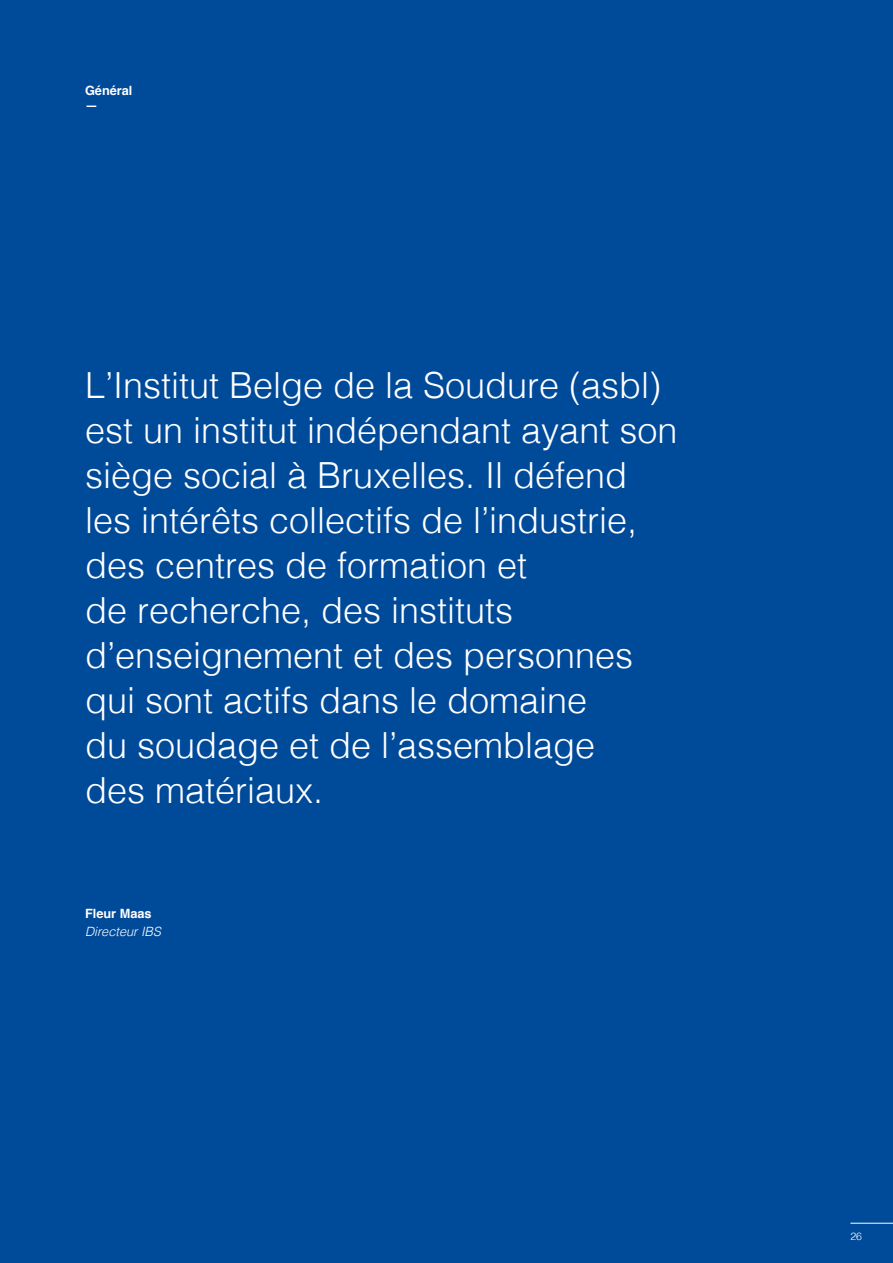
<style>
.page{position:relative;width:893px;height:1263px;background:#004a9a}
.page>*{position:absolute;margin:0;border:0;box-sizing:border-box;transform-origin:0 0}
.t1{font:300 36px/45px "Helvetica";color:#fff}
.t2{font:700 12.75px/15.3px "Helvetica";color:#fff}
.t3{font:italic 300 12.75px "Helvetica";color:#fff}
.t4{font:300 10.5px "Helvetica";color:#fff}
</style>
<div class="page">
<hr style="left:850px;top:1223px;width:43px;height:1px;background:#fff">
<p class="t2" style="left:85px;top:83px;width:49px">Général —</p>
<p class="t1" style="left:85px;top:360px;width:594px">L’Institut Belge de la Soudure (asbl) est un institut indépendant ayant son siège social à Bruxelles. Il défend les intérêts collectifs de l’industrie, des centres de formation et<br>de recherche, des instituts d’enseignement et des personnes qui sont actifs dans le domaine<br>du soudage et de l’assemblage<br>des matériaux.</p>
<p class="t2" style="left:85px;top:906px;width:68px">Fleur Maas</p>
<p class="t3" style="left:85px;top:921px;width:77px">Directeur IBS</p>
<p class="t4" style="left:850px;top:1227px;width:13px">26</p>
</div>
